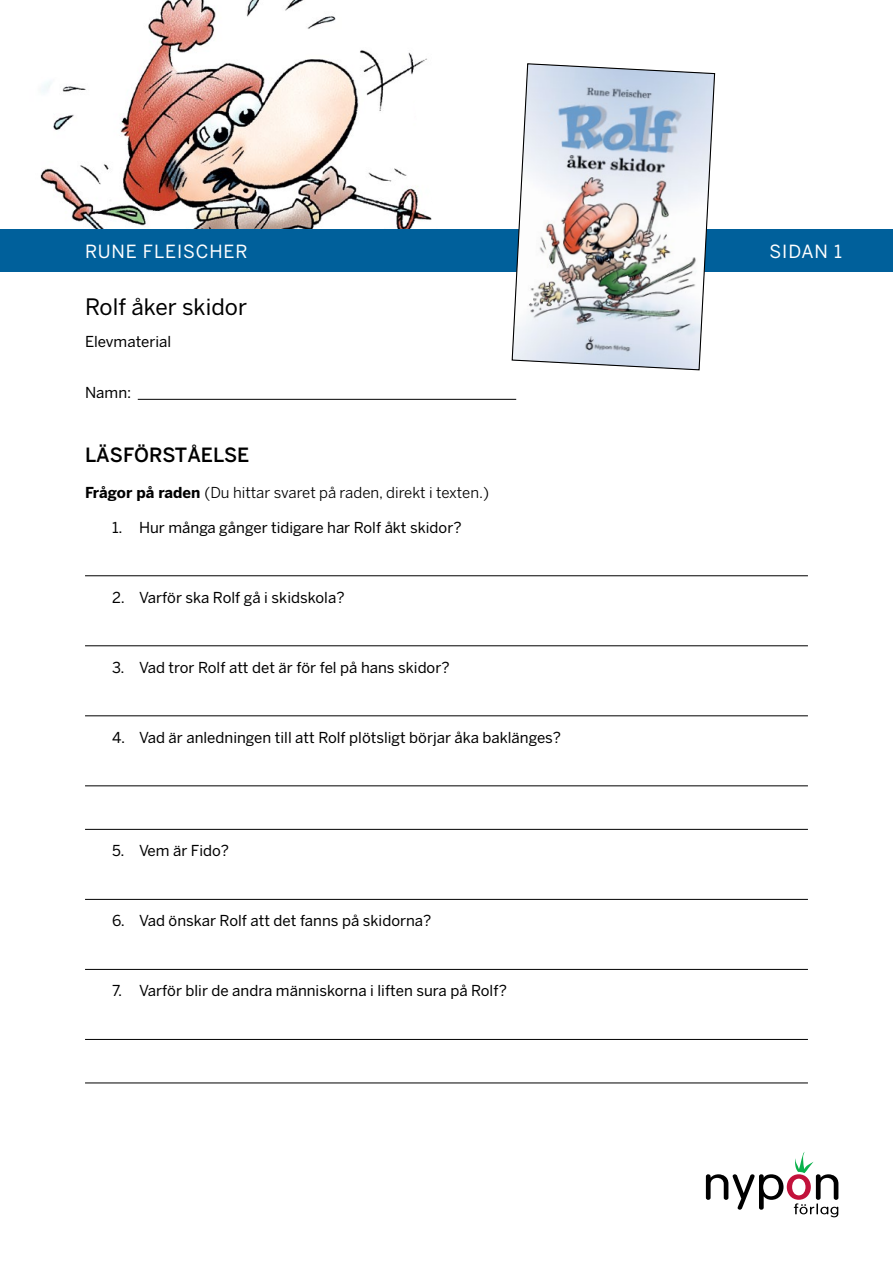
<style>
.page{position:relative;width:893px;height:1263px;background:#fff}
.page>*{position:absolute;margin:0;border:0;box-sizing:border-box;transform-origin:0 0}
.t1{font:22.5px "Benton Sans";color:#000}
.t2{font:500 19.5px "Benton Sans";color:#000}
.t3{font:18px "Benton Sans";letter-spacing:.05em;color:#fff}
.t4{font:15px "Benton Sans";color:#000}
.t5{font:15px "Benton Sans";color:#000}
.s1{font-weight:700}
</style>
<div class="page">
<img style="left:0;top:0;width:438px;height:230px">
<svg style="left:706px;top:1152px;width:132px;height:65px"></svg>
<div style="left:0;top:230px;width:893px;height:42px;background:#00609b"></div>
<hr style="left:138px;top:399px;width:378px;height:1px;background:#000">
<img style="left:511px;top:63px;width:205px;height:308px">
<hr style="left:85px;top:575px;width:723px;height:1px;background:#000">
<hr style="left:85px;top:645px;width:723px;height:1px;background:#000">
<hr style="left:85px;top:715px;width:723px;height:1px;background:#000">
<hr style="left:85px;top:785px;width:723px;height:1px;background:#000">
<hr style="left:85px;top:829px;width:723px;height:1px;background:#000">
<hr style="left:85px;top:899px;width:723px;height:1px;background:#000">
<hr style="left:85px;top:969px;width:723px;height:1px;background:#000">
<hr style="left:85px;top:1039px;width:723px;height:1px;background:#000">
<hr style="left:85px;top:1082px;width:723px;height:1px;background:#000">
<p class="t3" style="left:85px;top:241px;width:164px">RUNE FLEISCHER</p>
<p class="t3" style="left:769px;top:241px;width:74px">SIDAN 1</p>
<h1 class="t1" style="left:85px;top:294px;width:163px">Rolf åker skidor</h1>
<p class="t4" style="left:85px;top:333px;width:88px">Elevmaterial</p>
<p class="t4" style="left:85px;top:384px;width:48px">Namn:</p>
<h2 class="t2" style="left:85px;top:443px;width:166px">LÄSFÖRSTÅELSE</h2>
<p class="t5" style="left:85px;top:483px;width:406px"><span class="s1">Frågor på raden</span> (Du hittar svaret på raden, direkt i texten.)</p>
<p class="t4" style="left:112px;top:518px;width:351px">1. Hur många gånger tidigare har Rolf åkt skidor?</p>
<p class="t4" style="left:112px;top:588px;width:234px">2. Varför ska Rolf gå i skidskola?</p>
<p class="t4" style="left:112px;top:658px;width:339px">3. Vad tror Rolf att det är för fel på hans skidor?</p>
<p class="t4" style="left:112px;top:728px;width:451px">4. Vad är anledningen till att Rolf plötsligt börjar åka baklänges?</p>
<p class="t4" style="left:112px;top:842px;width:119px">5. Vem är Fido?</p>
<p class="t4" style="left:112px;top:912px;width:321px">6. Vad önskar Rolf att det fanns på skidorna?</p>
<p class="t4" style="left:112px;top:982px;width:397px">7. Varför blir de andra människorna i liften sura på Rolf?</p>
</div>
